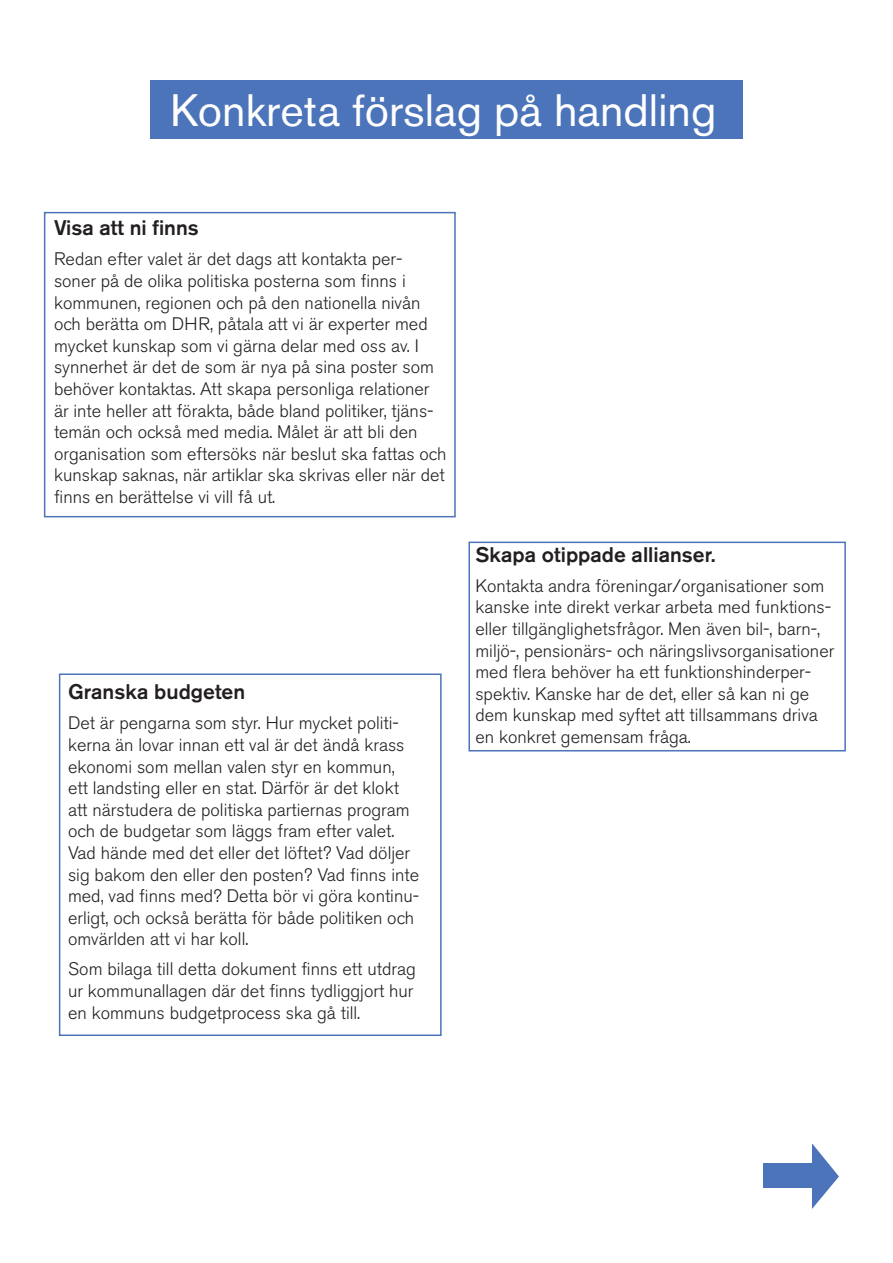
<style>
.page{position:relative;width:893px;height:1263px;background:#fff}
.page>*{position:absolute;margin:0;border:0;box-sizing:border-box;transform-origin:0 0}
.t1{font:45px "Akzidenz Grotesk BE";color:#fff}
.t2{font:500 21px "Akzidenz Grotesk BE";color:#231f20}
.t3{font:300 18px/21.6px "Akzidenz Grotesk BE";color:#231f20}
</style>
<div class="page">
<div style="left:150px;top:81px;width:592px;height:58px;background:#4c74ba"></div>
<div style="left:44px;top:212px;width:412px;height:305px;border:2px solid #4c74ba"></div>
<div style="left:59px;top:673px;width:383px;height:363px;border:2px solid #4c74ba"></div>
<div style="left:468px;top:542px;width:378px;height:209px;border:2px solid #4c74ba"></div>
<svg style="left:812px;top:1144px;width:27px;height:65px"></svg>
<div style="left:763px;top:1164px;width:49px;height:24px;background:#4c74ba"></div>
<p class="t1" style="left:171px;top:83px;width:547px">Konkreta förslag på handling</p>
<p class="t2" style="left:54px;top:215px;width:146px">Visa att ni finns</p>
<p class="t3" style="left:54px;top:249px;width:394px">Redan efter valet är det dags att kontakta per&shy;soner på de olika politiska posterna som finns i kommunen, regionen och på den nationella nivån och berätta om DHR, påtala att vi är experter med mycket kunskap som vi gärna delar med oss av. I synnerhet är det de som är nya på sina poster som behöver kontaktas. Att skapa personliga relationer är inte heller att förakta, både bland politiker, tjäns&shy;temän och också med media. Målet är att bli den organisation som eftersöks när beslut ska fattas och kunskap saknas, när artiklar ska skrivas eller när det finns en berättelse vi vill få ut.</p>
<p class="t2" style="left:68px;top:679px;width:179px">Granska budgeten</p>
<p class="t3" style="left:68px;top:713px;width:353px">Det är pengarna som styr. Hur mycket politi&shy;kerna än lovar innan ett val är det ändå krass ekonomi som mellan valen styr en kommun,<br>ett landsting eller en stat. Därför är det klokt att närstudera de politiska partiernas program och de budgetar som läggs fram efter valet.<br>Vad hände med det eller det löftet? Vad döljer sig bakom den eller den posten? Vad finns inte med, vad finns med? Detta bör vi göra kontinu&shy;erligt, och också berätta för både politiken och omvärlden att vi har koll.</p>
<p class="t3" style="left:68px;top:959px;width:349px">Som bilaga till detta dokument finns ett utdrag ur kommunallagen där det finns tydliggjort hur en kommuns budgetprocess ska gå till.</p>
<p class="t2" style="left:475px;top:541px;width:242px">Skapa otippade allianser.</p>
<p class="t3" style="left:475px;top:575px;width:360px">Kontakta andra föreningar/organisationer som kanske inte direkt verkar arbeta med funktions&shy;eller tillgänglighetsfrågor. Men även bil-, barn-, miljö-, pensionärs- och näringslivsorganisationer med flera behöver ha ett funktionshinderper&shy;spektiv. Kanske har de det, eller så kan ni ge dem kunskap med syftet att tillsammans driva en konkret gemensam fråga.</p>
</div>
